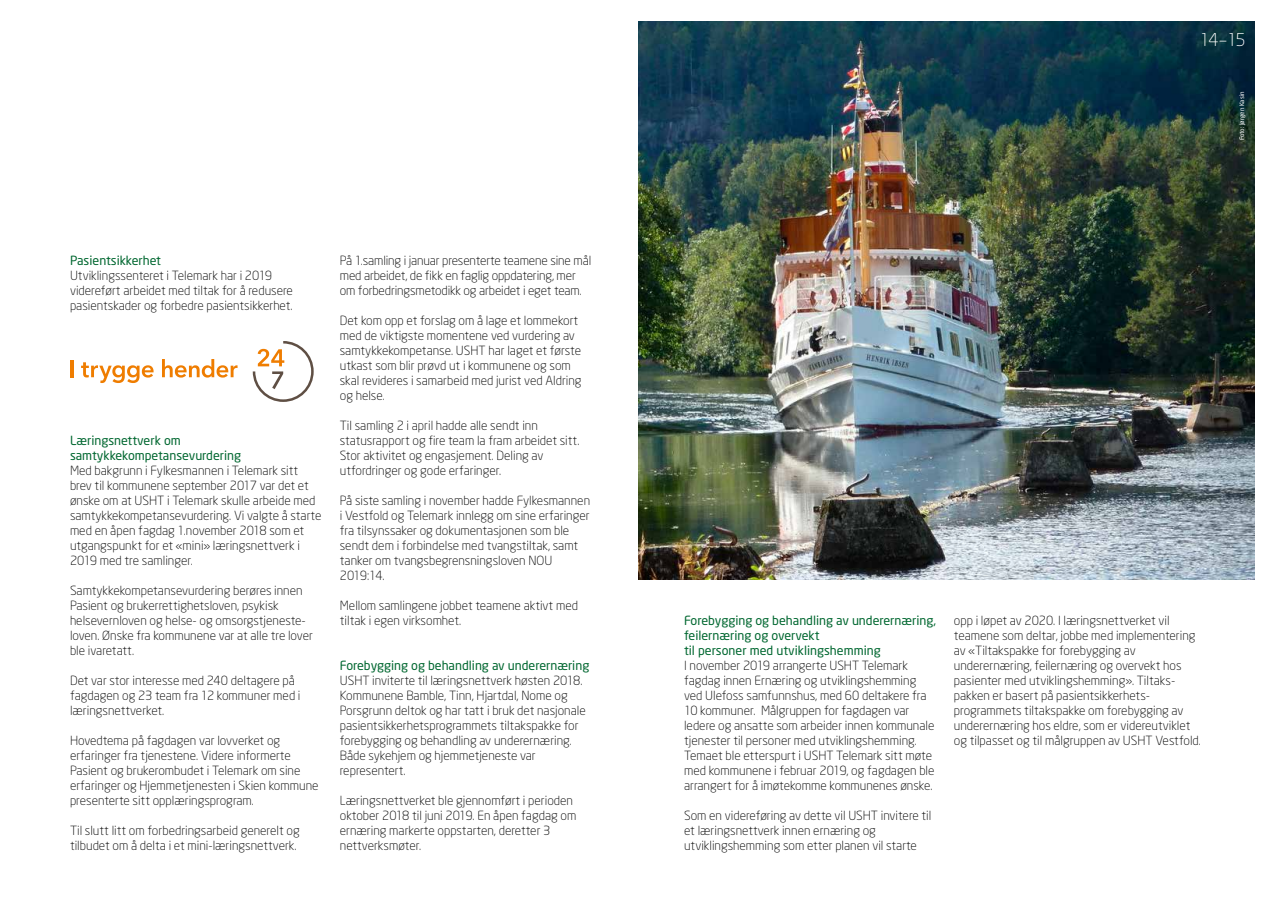
<style>
.page{position:relative;width:1276px;height:922px;background:#fff}
.page>*{position:absolute;margin:0;border:0;box-sizing:border-box;transform-origin:0 0}
.t1{font:300 17.5px "Neo Sans";color:#fff}
.t2{font:300 12.5px/15px "Neo Sans";color:#000}
.t3{font:12.5px/15px "Neo Sans";color:#006730}
.t4{font:6.25px "Neo Sans";color:#fff}
</style>
<div class="page">
<img style="left:638px;top:21px;width:616px;height:558px">
<svg style="left:253px;top:341px;width:61px;height:61px"></svg>
<hr style="left:70px;top:360px;width:3px;height:17px;background:#ef7d00">
<svg style="left:162px;top:359px;width:75px;height:18px"></svg>
<svg style="left:81px;top:362px;width:73px;height:21px"></svg>
<p class="t3" style="left:70px;top:252px;width:92px">Pasientsikkerhet</p>
<p class="t2" style="left:70px;top:267px;width:224px">Utviklingssenteret i Telemark har i 2019 videreført arbeidet med tiltak for å redusere pasientskader og forbedre pasientsikkerhet.</p>
<p class="t3" style="left:70px;top:432px;width:173px">Læringsnettverk om samtykkekompetansevurdering</p>
<p class="t2" style="left:70px;top:462px;width:253px">Med bakgrunn i Fylkesmannen i Telemark sitt brev til kommunene september 2017 var det et ønske om at USHT i Telemark skulle arbeide med samtykkekompetansevurdering. Vi valgte å starte med en åpen fagdag 1.november 2018 som et utgangspunkt for et «mini» læringsnettverk i 2019 med tre samlinger.</p>
<p class="t2" style="left:70px;top:582px;width:244px">Samtykkekompetansevurdering berøres innen Pasient og brukerrettighetsloven, psykisk helsevernloven og helse- og omsorgstjeneste&shy;loven. Ønske fra kommunene var at alle tre lover ble ivaretatt.</p>
<p class="t2" style="left:70px;top:672px;width:232px">Det var stor interesse med 240 deltagere på fagdagen og 23 team fra 12 kommuner med i læringsnettverket.</p>
<p class="t2" style="left:70px;top:732px;width:250px">Hovedtema på fagdagen var lovverket og erfaringer fra tjenestene. Videre informerte Pasient og brukerombudet i Telemark om sine erfaringer og Hjemmetjenesten i Skien kommune presenterte sitt opplæringsprogram.</p>
<p class="t2" style="left:70px;top:822px;width:231px">Til slutt litt om forbedringsarbeid generelt og tilbudet om å delta i et mini-læringsnettverk.</p>
<p class="t2" style="left:340px;top:252px;width:253px">På 1.samling i januar presenterte teamene sine mål med arbeidet, de fikk en faglig oppdatering, mer om forbedringsmetodikk og arbeidet i eget team.</p>
<p class="t2" style="left:340px;top:312px;width:243px">Det kom opp et forslag om å lage et lommekort med de viktigste momentene ved vurdering av samtykkekompetanse. USHT har laget et første utkast som blir prøvd ut i kommunene og som skal revideres i samarbeid med jurist ved Aldring og helse.</p>
<p class="t2" style="left:340px;top:417px;width:241px">Til samling 2 i april hadde alle sendt inn statusrapport og fire team la fram arbeidet sitt.<br>Stor aktivitet og engasjement. Deling av utfordringer og gode erfaringer.</p>
<p class="t2" style="left:340px;top:492px;width:252px">På siste samling i november hadde Fylkesmannen i Vestfold og Telemark innlegg om sine erfaringer fra tilsynssaker og dokumentasjonen som ble sendt dem i forbindelse med tvangstiltak, samt tanker om tvangsbegrensningsloven NOU 2019:14.</p>
<p class="t2" style="left:340px;top:597px;width:240px">Mellom samlingene jobbet teamene aktivt med tiltak i egen virksomhet.</p>
<p class="t3" style="left:340px;top:657px;width:251px">Forebygging og behandling av underernæring</p>
<p class="t2" style="left:340px;top:672px;width:247px">USHT inviterte til læringsnettverk høsten 2018.<br>Kommunene Bamble, Tinn, Hjartdal, Nome og Porsgrunn deltok og har tatt i bruk det nasjonale pasientsikkerhetsprogrammets tiltakspakke for forebygging og behandling av underernæring.<br>Både sykehjem og hjemmetjeneste var representert.</p>
<p class="t2" style="left:340px;top:792px;width:238px">Læringsnettverket ble gjennomført i perioden oktober 2018 til juni 2019. En åpen fagdag om ernæring markerte oppstarten, deretter 3 nettverksmøter.</p>
<h1 class="t1" style="left:1199px;top:29px;width:47px">14–15</h1>
<p class="t4" style="left:1238px;top:140px;width:51px;rotate:-90deg">Foto: Jørgen Kasin</p>
<p class="t3" style="left:684px;top:612px;width:254px">Forebygging og behandling av underernæring, feilernæring og overvekt<br>til personer med utviklingshemming</p>
<p class="t2" style="left:684px;top:657px;width:252px">I november 2019 arrangerte USHT Telemark fagdag innen Ernæring og utviklingshemming ved Ulefoss samfunnshus, med 60 deltakere fra 10 kommuner. Målgruppen for fagdagen var ledere og ansatte som arbeider innen kommunale tjenester til personer med utviklingshemming.<br>Temaet ble etterspurt i USHT Telemark sitt møte med kommunene i februar 2019, og fagdagen ble arrangert for å imøtekomme kommunenes ønske.</p>
<p class="t2" style="left:684px;top:807px;width:249px">Som en videreføring av dette vil USHT invitere til et læringsnettverk innen ernæring og utviklingshemming som etter planen vil starte</p>
<p class="t2" style="left:954px;top:612px;width:249px">opp i løpet av 2020. I læringsnettverket vil teamene som deltar, jobbe med implementering av «Tiltakspakke for forebygging av underernæring, feilernæring og overvekt hos pasienter med utviklingshemming». Tiltaks&shy;pakken er basert på pasientsikkerhets&shy;programmets tiltakspakke om forebygging av underernæring hos eldre, som er videreutviklet og tilpasset og til målgruppen av USHT Vestfold.</p>
</div>
